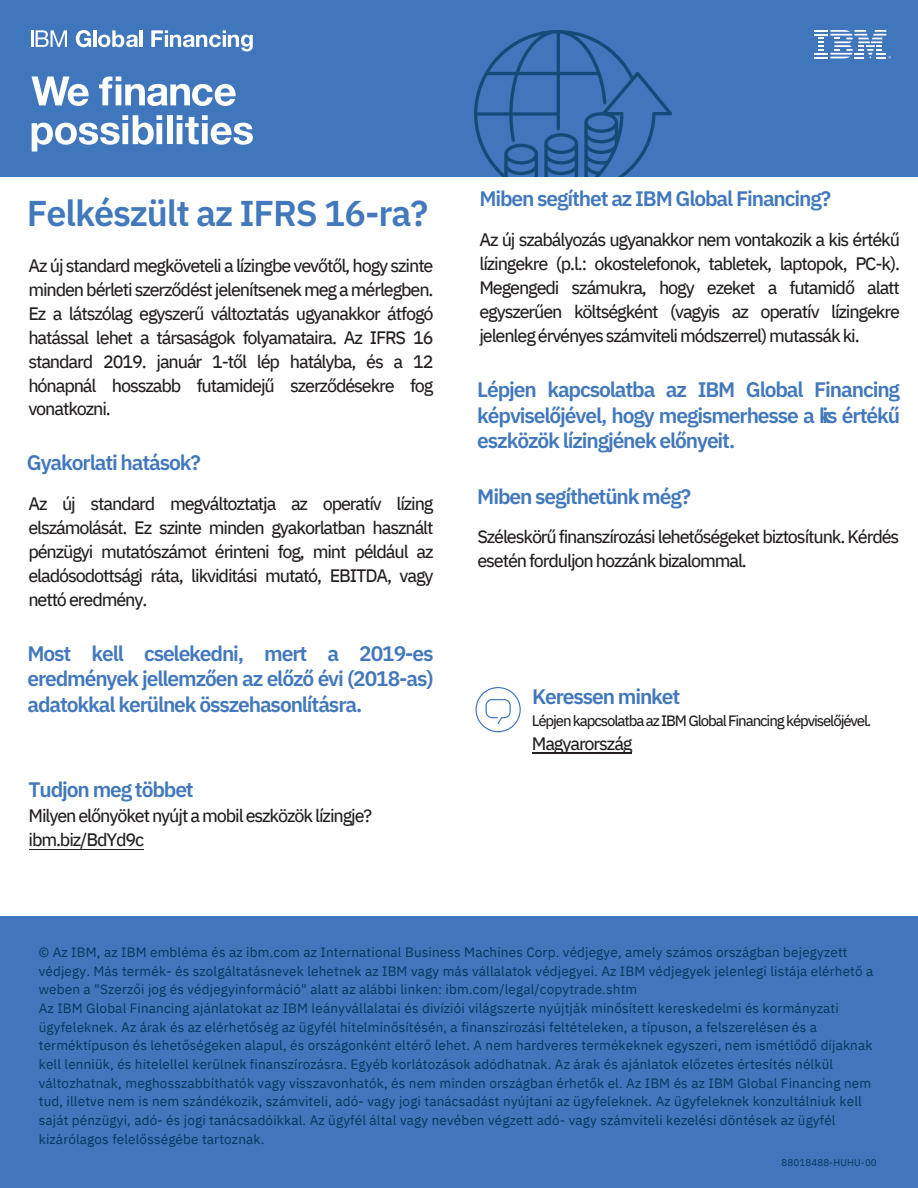
<style>
.page{position:relative;width:918px;height:1188px;background:#fff}
.page>*{position:absolute;margin:0;border:0;box-sizing:border-box;transform-origin:0 0}
.t1{font:600 36px "IBM Plex Sans";letter-spacing:-.03em;color:#4278bc}
.t2{font:600 21px/25.7px "IBM Plex Sans";letter-spacing:-.055em;color:#4278bc;text-align:justify}
.t3{font:600 21px "IBM Plex Sans";letter-spacing:-.055em;color:#4077bc}
.t4{font:18px/24px "IBM Plex Sans Text";letter-spacing:-.06em;color:#231f20;text-align:justify}
.t5{font:15px "IBM Plex Sans Text";letter-spacing:-.075em;color:#231f20}
.t6{font:13.5px/18.8px "IBM Plex Sans";letter-spacing:.01em;color:#00395c}
.t7{font:9.75px "IBM Plex Sans";letter-spacing:.015em;color:#00395c}
</style>
<div class="page">
<div style="left:0;top:917px;width:918px;height:271px;background:#4077bc"></div>
<div style="left:0;top:0;width:918px;height:177px;background:#4077bc"></div>
<svg style="left:474px;top:30px;width:198px;height:147px"></svg>
<svg style="left:814px;top:30px;width:77px;height:29px"></svg>
<svg style="left:76px;top:30px;width:15px;height:17px"></svg>
<hr style="left:93px;top:30px;width:3px;height:17px;background:#fff">
<svg style="left:98px;top:30px;width:40px;height:17px"></svg>
<hr style="left:139px;top:30px;width:4px;height:17px;background:#fff">
<svg style="left:151px;top:30px;width:102px;height:21px"></svg>
<svg style="left:32px;top:30px;width:35px;height:17px"></svg>
<div style="left:476px;top:687px;width:45px;height:45px;border:1px solid #4077bc;border-radius:50%"></div>
<div style="left:486px;top:699px;width:25px;height:19px;border:1px solid #4077bc;border-radius:6px"></div>
<svg style="left:32px;top:76px;width:57px;height:30px"></svg>
<svg style="left:99px;top:76px;width:137px;height:30px"></svg>
<svg style="left:32px;top:115px;width:130px;height:36px"></svg>
<div style="left:167px;top:115px;width:5px;height:29px;background:#fff"></div>
<svg style="left:177px;top:115px;width:76px;height:30px"></svg>
<hr style="left:532px;top:752px;width:100px;height:1px;background:#231f20">
<hr style="left:29px;top:849px;width:115px;height:1px;background:#231f20">
<h1 class="t1" style="left:27px;top:185px;width:403px">Felkészült az IFRS 16-ra?</h1>
<p class="t4" style="left:28px;top:252px;width:407px">Az új standard megköveteli a lízingbe vevőtől, hogy szinte minden bérleti szerződést jelenítsenek meg a mérlegben.<br>Ez a látszólag egyszerű változtatás ugyanakkor átfogó hatással lehet a társaságok folyamataira. Az IFRS 16 standard 2019. január 1-től lép hatályba, és a 12 hónapnál hosszabb futamidejű szerződésekre fog vonatkozni.</p>
<h2 class="t2" style="left:27px;top:448px;width:175px">Gyakorlati hatások?</h2>
<h3 class="t4" style="left:28px;top:490px;width:407px">Az új standard megváltoztatja az operatív lízing elszámolását. Ez szinte minden gyakorlatban használt pénzügyi mutatószámot érinteni fog, mint például az eladósodottsági ráta, likviditási mutató, EBITDA, vagy nettó eredmény.</h3>
<h2 class="t2" style="left:27px;top:639px;width:408px">Most kell cselekedni, mert a 2019-es eredmények jellemzően az előző évi (2018-as) adatokkal kerülnek összehasonlításra.</h2>
<h2 class="t2" style="left:29px;top:775px;width:167px">Tudjon meg többet</h2>
<h3 class="t4" style="left:29px;top:803px;width:345px">Milyen előnyöket nyújt a mobil eszközök lízingje? ibm.biz/BdYd9c</h3>
<h2 class="t2" style="left:479px;top:184px;width:353px">Miben segíthet az IBM Global Financing?</h2>
<p class="t4" style="left:479px;top:226px;width:422px">Az új szabályozás ugyanakkor nem vontakozik a kis értékű lízingekre (p.l.: okostelefonok, tabletek, laptopok, PC-k).<br>Megengedi számukra, hogy ezeket a futamidő alatt egyszerűen költségként (vagyis az operatív lízingekre jelenleg érvényes számviteli módszerrel) mutassák ki.</p>
<h2 class="t2" style="left:477px;top:375px;width:424px">Lépjen kapcsolatba az IBM Global Financing képviselőjével, hogy megismerhesse a kis értékű eszközök lízingjének előnyeit.</h2>
<h2 class="t2" style="left:477px;top:481px;width:215px">Miben segíthetünk még?</h2>
<h3 class="t4" style="left:477px;top:523px;width:423px">Széleskörű finanszírozási lehetőségeket biztosítunk. Kérdés esetén forduljon hozzánk bizalommal.</h3>
<h2 class="t3" style="left:532px;top:680px;width:150px">Keressen minket</h2>
<p class="t5" style="left:532px;top:709px;width:341px">Lépjen kapcsolatba az IBM Global Financing képviselőjével.</p>
<h3 class="t4" style="left:532px;top:730px;width:102px">Magyarország</h3>
<p class="t6" style="left:39px;top:942px;width:836px">© Az IBM, az IBM embléma és az ibm.com az International Business Machines Corp. védjegye, amely számos országban bejegyzett védjegy. Más termék- és szolgáltatásnevek lehetnek az IBM vagy más vállalatok védjegyei. Az IBM védjegyek jelenlegi listája elérhető a weben a "Szerzői jog és védjegyinformáció" alatt az alábbi linken: ibm.com/legal/copytrade.shtm<br>Az IBM Global Financing ajánlatokat az IBM leányvállalatai és divíziói világszerte nyújtják minősített kereskedelmi és kormányzati ügyfeleknek. Az árak és az elérhetőség az ügyfél hitelminősítésén, a finanszírozási feltételeken, a típuson, a felszerelésen és a terméktípuson és lehetőségeken alapul, és országonként eltérő lehet. A nem hardveres termékeknek egyszeri, nem ismétlődő díjaknak kell lenniük, és hitelellel kerülnek finanszírozásra. Egyéb korlátozások adódhatnak. Az árak és ajánlatok előzetes értesítés nélkül változhatnak, meghosszabbíthatók vagy visszavonhatók, és nem minden országban érhetők el. Az IBM és az IBM Global Financing nem tud, illetve nem is nem szándékozik, számviteli, adó- vagy jogi tanácsadást nyújtani az ügyfeleknek. Az ügyfeleknek konzultálniuk kell saját pénzügyi, adó- és jogi tanácsadóikkal. Az ügyfél által vagy nevében végzett adó- vagy számviteli kezelési döntések az ügyfél kizárólagos felelősségébe tartoznak.</p>
<p class="t7" style="left:781px;top:1155px;width:97px">88018488-HUHU-00</p>
</div>
